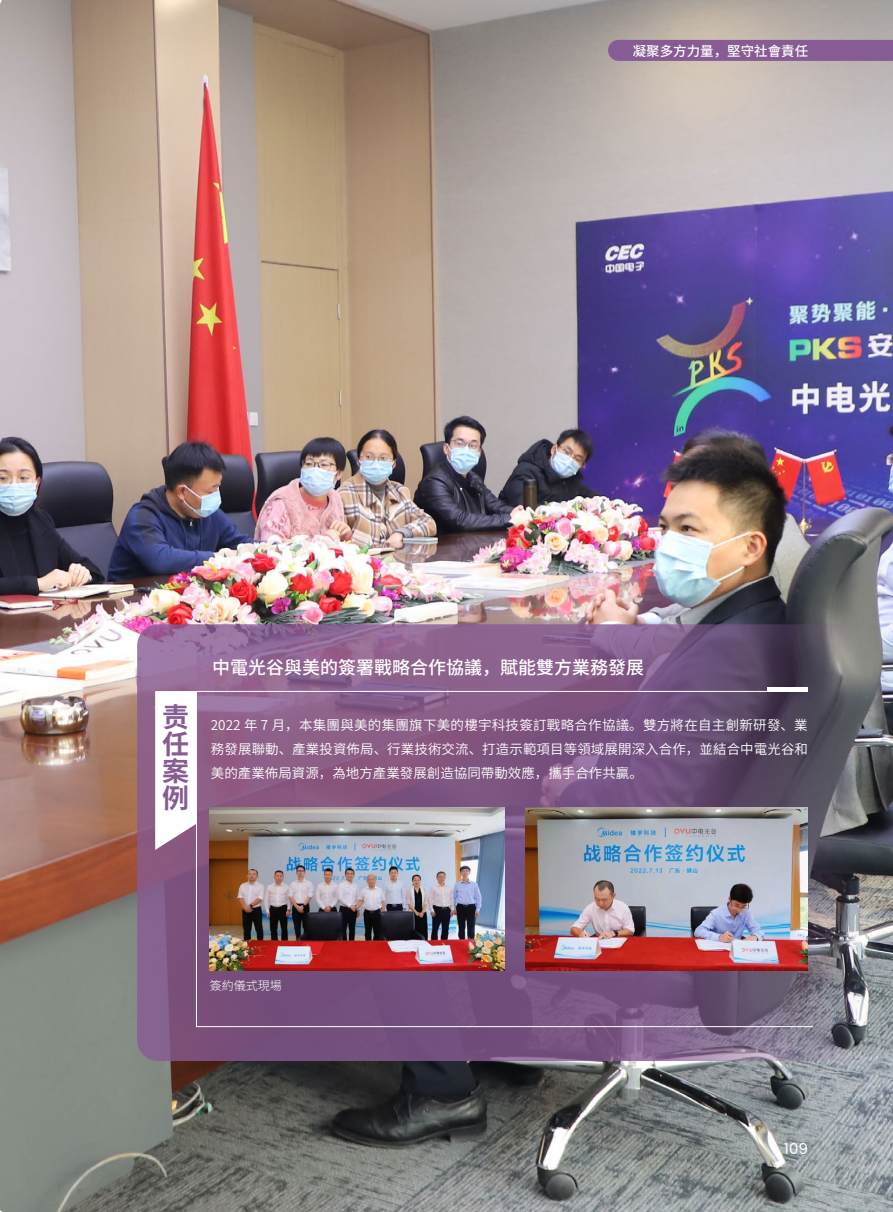
<style>
.page{position:relative;width:893px;height:1212px;background:#fff}
.page>*{position:absolute;margin:0;border:0;box-sizing:border-box;transform-origin:0 0}
.t1{font:700 27px/27px "Source Han Sans CN";color:#875b93;text-align:justify}
.t2{font:500 18px "Source Han Sans CN";color:#fff}
.t3{font:15px "Poppins";color:#fff}
.t4{font:13.5px/24px "Source Han Sans CN";color:#fff;text-align:justify}
.t5{font:500 13.5px "Source Han Sans CN";color:#fff}
.t6{font:300 12px "Source Han Sans CN";color:#fff}
</style>
<div class="page">
<img style="left:0;top:0;width:893px;height:1212px">
<svg style="left:137px;top:624px;width:756px;height:437px;background:#7c6382"></svg>
<svg style="left:196px;top:691px;width:618px;height:336px;background:#79567d"></svg>
<hr style="left:767px;top:687px;width:41px;height:4px;background:#fff">
<svg style="left:155px;top:691px;width:41px;height:159px"></svg>
<img style="left:210px;top:808px;width:294px;height:162px">
<img style="left:525px;top:808px;width:283px;height:162px">
<div style="left:608px;top:40px;width:285px;height:21px;background:#875b93"></div>
<p class="t5" style="left:633px;top:43px;width:177px">凝聚多方力量，堅守社會責任</p>
<h1 class="t1" style="left:162px;top:704px;width:28px">责任案例</h1>
<h2 class="t2" style="left:212px;top:657px;width:433px">中電光谷與美的簽署戰略合作協議，賦能雙方業務發展</h2>
<p class="t4" style="left:211px;top:713px;width:599px">2022 年 7 月，本集團與美的集團旗下美的樓宇科技簽訂戰略合作協議。雙方將在自主創新研發、業務發展聯動、產業投資佈局、行業技術交流、打造示範項目等領域展開深入合作，並結合中電光谷和美的產業佈局資源，為地方產業發展創造協同帶動效應，攜手合作共贏。</p>
<p class="t6" style="left:210px;top:978px;width:73px">簽約儀式現場</p>
<p class="t3" style="left:784px;top:1140px;width:25px">109</p>
</div>
